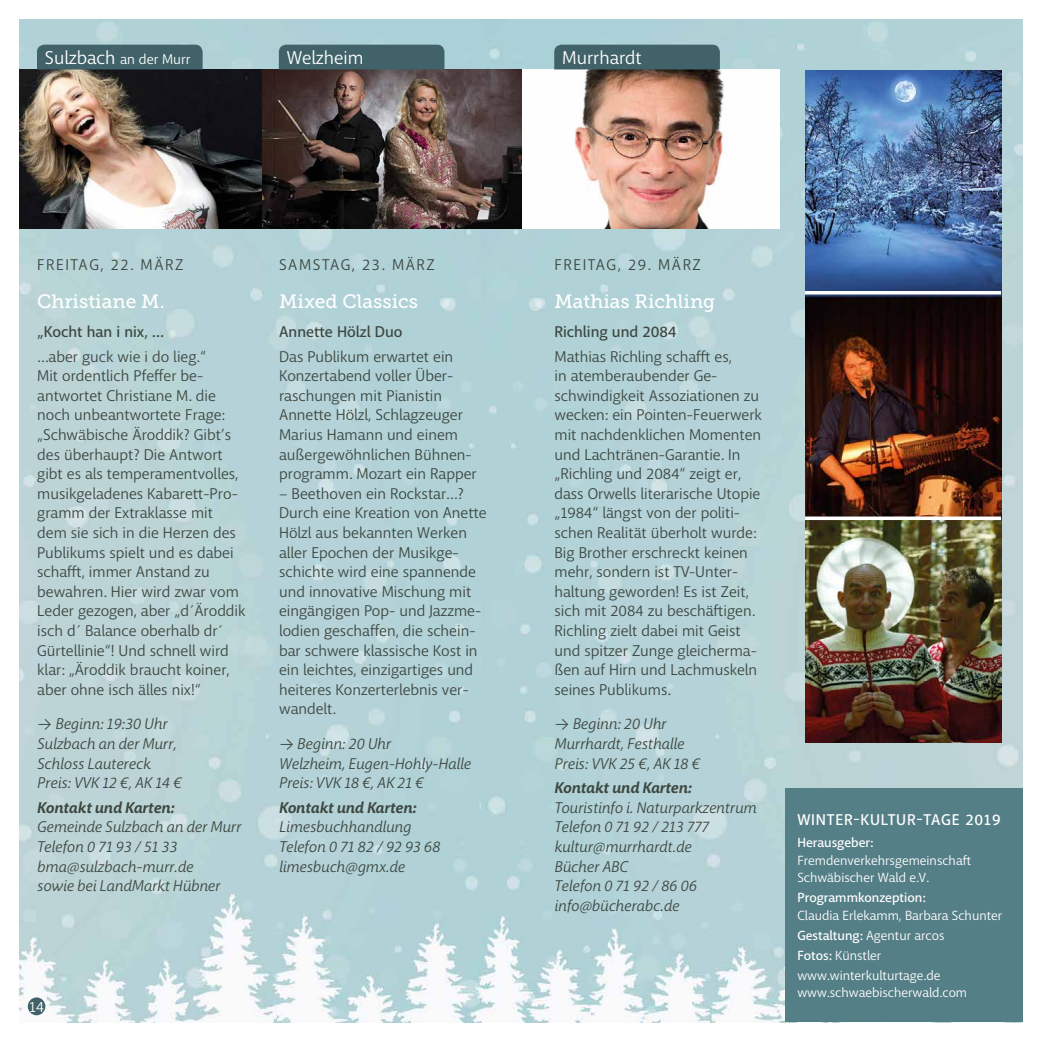
<style>
.page{position:relative;width:1042px;height:1042px;background:#fff}
.page>*{position:absolute;margin:0;border:0;box-sizing:border-box;transform-origin:0 0}
.t1{font:19.25px "Museo Slab 500";color:#fff}
.t2{font:18.38px "Macha";color:#fff}
.t3{font:15.4px/19.6px "Macha";color:#3d4740}
.t4{font:italic 15.4px/19.6px "Macha";color:#3d4740}
.t5{font:italic 700 15.4px "Macha";color:#3d4740}
.t6{font:15.4px "Macha";letter-spacing:.1em;color:#3d4740}
.t7{font:500 15.4px "Macha";color:#3d4740}
.t8{font:500 15.4px "Macha";letter-spacing:.05em;color:#fff}
.t9{font:14.88px "Macha";color:#fff}
.t10{font:14px "Macha";color:#fff}
.t11{font:13.12px/19.9px "Macha";color:#fff}
.t12{font:500 13.12px "Macha";color:#fff}
.s1{font-size:18.38px}
.s2{font-family:"Profile XP";font-weight:300;font-style:normal}
.s3{font-weight:500}
</style>
<div class="page">
<img style="left:20px;top:20px;width:1002px;height:1002px">
<div style="left:28px;top:997px;width:17px;height:18px;background:#406268;border-radius:50%"></div>
<img style="left:521px;top:69px;width:258px;height:159px">
<img style="left:20px;top:69px;width:242px;height:159px">
<img style="left:262px;top:69px;width:259px;height:159px">
<div style="left:554px;top:45px;width:166px;height:24px;background:#406268"></div>
<div style="left:37px;top:45px;width:166px;height:24px;background:#406268"></div>
<div style="left:279px;top:45px;width:165px;height:24px;background:#406268"></div>
<div style="left:785px;top:788px;width:237px;height:234px;background:#557f87"></div>
<img style="left:805px;top:70px;width:196px;height:672px">
<hr style="left:805px;top:291px;width:196px;height:3px;background:#fff">
<svg style="left:805px;top:516px;width:196px;height:4px"></svg>
<p class="t10" style="left:45px;top:50px;width:147px"><span class="s1">Sulzbach</span> an der Murr</p>
<p class="t2" style="left:287px;top:46px;width:78px">Welzheim</p>
<p class="t2" style="left:562px;top:46px;width:81px">Murrhardt</p>
<p class="t6" style="left:37px;top:255px;width:148px">FREITAG, 22. MÄRZ</p>
<p class="t1" style="left:37px;top:290px;width:129px">Christiane M.</p>
<p class="t7" style="left:37px;top:322px;width:128px">„Kocht han i nix, …</p>
<p class="t3" style="left:37px;top:347px;width:210px">…aber guck wie i do lieg.“<br>Mit ordentlich Pfeffer be&shy;antwortet Christiane M. die noch unbeantwortete Frage: „Schwäbische Äroddik? Gibt’s des überhaupt? Die Antwort gibt es als temperamentvolles, musikgeladenes Kabarett-Pro&shy;gramm der Extraklasse mit dem sie sich in die Herzen des<br>Publikums spielt und es dabei schafft, immer Anstand zu bewahren. Hier wird zwar vom<br>Leder gezogen, aber „d´Äroddik isch d´ Balance oberhalb dr´<br>Gürtellinie“! Und schnell wird klar: „Äroddik braucht koiner, aber ohne isch älles nix!“</p>
<p class="t4" style="left:37px;top:714px;width:146px"><span class="s2">&gt;</span> Beginn: 19:30 Uhr<br>Sulzbach an der Murr,<br>Schloss Lautereck<br>Preis: VVK 12 €, AK 14 €</p>
<p class="t5" style="left:37px;top:797px;width:139px">Kontakt und Karten:</p>
<p class="t4" style="left:37px;top:817px;width:205px">Gemeinde Sulzbach an der Murr<br>Telefon 0 71 93 / 51 33 bma@sulzbach-murr.de<br>sowie bei LandMarkt Hübner</p>
<p class="t6" style="left:279px;top:255px;width:157px">SAMSTAG, 23. MÄRZ</p>
<p class="t1" style="left:279px;top:290px;width:140px">Mixed Classics</p>
<p class="t7" style="left:279px;top:322px;width:125px">Annette Hölzl Duo</p>
<p class="t3" style="left:279px;top:347px;width:199px">Das Publikum erwartet ein<br>Konzertabend voller Über&shy;raschungen mit Pianistin<br>Annette Hölzl, Schlagzeuger<br>Marius Hamann und einem außergewöhnlichen Bühnen&shy;programm. Mozart ein Rapper</p>
<p class="t3" style="left:279px;top:484px;width:209px">– Beethoven ein Rockstar…?<br>Durch eine Kreation von Anette<br>Hölzl aus bekannten Werken aller Epochen der Musikge&shy;schichte wird eine spannende und innovative Mischung mit eingängigen Pop- und Jazzme&shy;lodien geschaffen, die schein&shy;bar schwere klassische Kost in ein leichtes, einzigartiges und heiteres Konzerterlebnis ver&shy;wandelt.</p>
<p class="t4" style="left:279px;top:734px;width:193px"><span class="s2">&gt;</span> Beginn: 20 Uhr<br>Welzheim, Eugen-Hohly-Halle<br>Preis: VVK 18 €, AK 21 €</p>
<p class="t5" style="left:279px;top:797px;width:139px">Kontakt und Karten:</p>
<p class="t4" style="left:279px;top:817px;width:163px">Limesbuchhandlung<br>Telefon 0 71 82 / 92 93 68 limesbuch@gmx.de</p>
<p class="t9" style="left:29px;top:997px;width:16px">14</p>
<p class="t6" style="left:554px;top:255px;width:148px">FREITAG, 29. MÄRZ</p>
<p class="t1" style="left:554px;top:290px;width:162px">Mathias Richling</p>
<p class="t7" style="left:554px;top:322px;width:124px">Richling und 2084</p>
<p class="t3" style="left:554px;top:347px;width:209px">Mathias Richling schafft es,<br>in atemberaubender Ge&shy;schwindigkeit Assoziationen zu wecken: ein Pointen-Feuerwerk mit nachdenklichen Momenten und Lachtränen-Garantie. In „Richling und 2084“ zeigt er, dass Orwells literarische Utopie „1984“ längst von der politi&shy;schen Realität überholt wurde:<br>Big Brother erschreckt keinen mehr, sondern ist TV-Unter&shy;haltung geworden! Es ist Zeit, sich mit 2084 zu beschäftigen.<br>Richling zielt dabei mit Geist und spitzer Zunge gleicherma&shy;ßen auf Hirn und Lachmuskeln seines Publikums.</p>
<p class="t4" style="left:554px;top:714px;width:147px"><span class="s2">&gt;</span> Beginn: 20 Uhr<br>Murrhardt, Festhalle<br>Preis: VVK 25 €, AK 18 €</p>
<p class="t5" style="left:554px;top:778px;width:139px">Kontakt und Karten:</p>
<p class="t4" style="left:554px;top:798px;width:204px">Touristinfo i. Naturparkzentrum<br>Telefon 0 71 92 / 213 777 kultur@murrhardt.de<br>Bücher ABC<br>Telefon 0 71 92 / 86 06 info@bücherabc.de</p>
<p class="t8" style="left:797px;top:810px;width:205px">WINTER-KULTUR-TAGE 2019</p>
<p class="t12" style="left:797px;top:834px;width:78px">Herausgeber:</p>
<p class="t11" style="left:797px;top:851px;width:175px;line-height:17.5px">Fremdenverkehrsgemeinschaft<br>Schwäbischer Wald e.V.</p>
<p class="t12" style="left:797px;top:889px;width:130px">Programmkonzeption:</p>
<p class="t11" style="left:797px;top:905px;width:206px">Claudia Erlekamm, Barbara Schunter<br><span class="s3">Gestaltung:</span> Agentur arcos<br><span class="s3">Fotos:</span> Künstler www.winterkulturtage.de</p>
<p class="t11" style="left:797px;top:983px;width:171px">www.schwaebischerwald.com</p>
</div>
